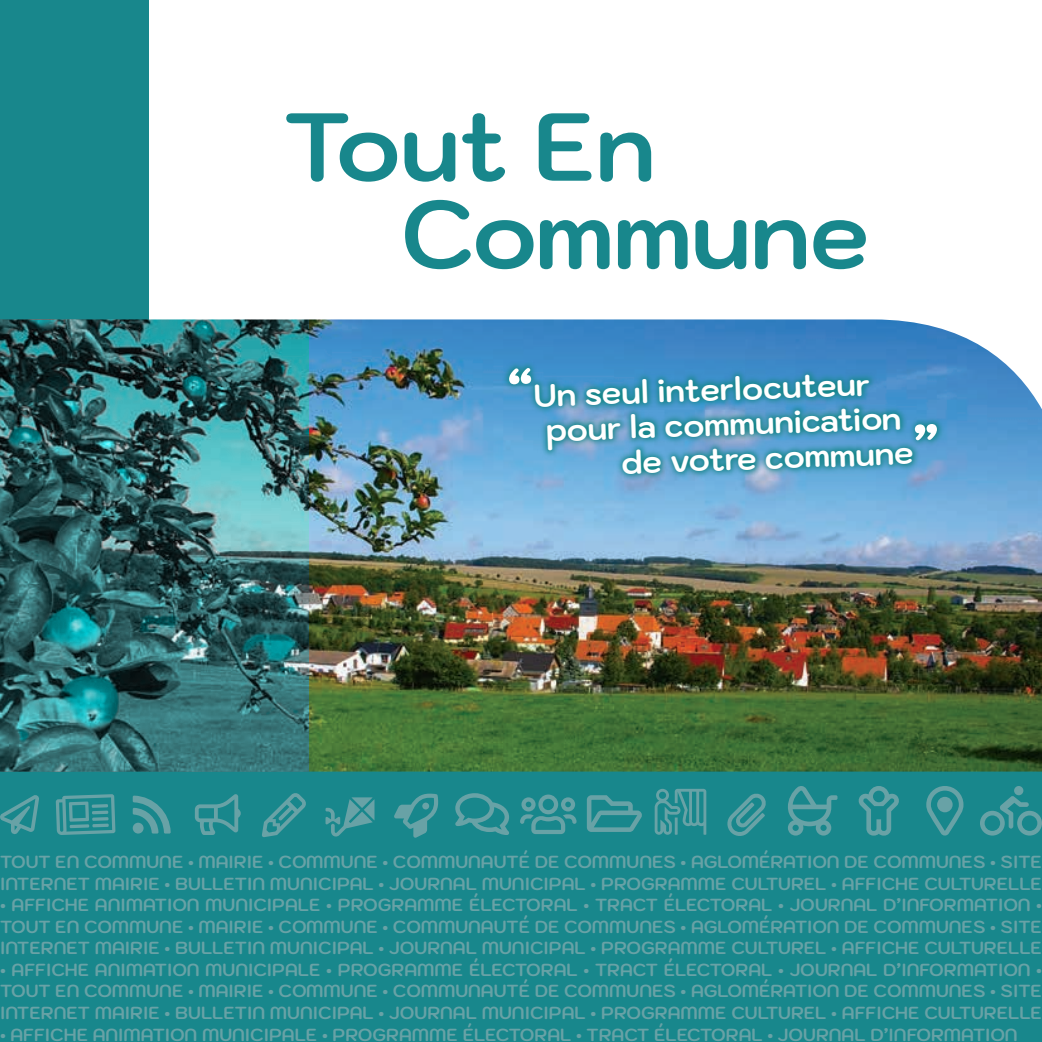
<style>
.page{position:relative;width:1042px;height:1042px;background:#fff}
.page>*{position:absolute;margin:0;border:0;box-sizing:border-box;transform-origin:0 0}
.t1{font:700 96.25px/87.5px "Kodchasan";color:#18878c}
.t2{font:700 31.5px "Kodchasan";color:#fff}
.t3{font:700 17.5px/21.5px "Kodchasan";color:#68a2a6;text-align:justify}
.s1{font-size:52.5px}
</style>
<div class="page">
<div style="left:149px;top:614px;width:893px;height:428px;background:#18878c"></div>
<img style="left:309px;top:319px;width:733px;height:452px">
<svg style="left:0;top:0;width:309px;height:1042px"></svg>
<svg style="left:501px;top:360px;width:444px;height:121px"></svg>
<svg style="left:133px;top:795px;width:38px;height:38px"></svg>
<svg style="left:56px;top:794px;width:59px;height:41px"></svg>
<svg style="left:0;top:794px;width:39px;height:41px"></svg>
<svg style="left:325px;top:797px;width:49px;height:40px"></svg>
<svg style="left:587px;top:795px;width:55px;height:37px"></svg>
<svg style="left:262px;top:792px;width:44px;height:45px"></svg>
<svg style="left:394px;top:793px;width:44px;height:45px"></svg>
<svg style="left:195px;top:794px;width:46px;height:41px"></svg>
<svg style="left:727px;top:793px;width:39px;height:43px"></svg>
<svg style="left:455px;top:793px;width:54px;height:42px"></svg>
<svg style="left:520px;top:794px;width:56px;height:40px"></svg>
<svg style="left:654px;top:789px;width:52px;height:46px"></svg>
<svg style="left:926px;top:786px;width:37px;height:50px"></svg>
<svg style="left:788px;top:786px;width:49px;height:49px"></svg>
<svg style="left:858px;top:786px;width:41px;height:49px"></svg>
<svg style="left:980px;top:786px;width:62px;height:49px"></svg>
<h1 class="t1" style="left:401px;top:104px;width:470px;text-indent:-117px">Tout En<br>Commune</h1>
<h2 class="t2" style="left:507px;top:378px;width:364px;rotate:-2deg"><span class="s1">“</span>Un seul interlocuteur</h2>
<h2 class="t2" style="left:545px;top:412px;width:357px;rotate:-2deg">pour la communication</h2>
<h2 class="t2" style="left:621px;top:444px;width:320px;rotate:-2deg">de votre commune<span class="s1">”</span></h2>
<p class="t3" style="left:0;top:851px;width:1043px">TOUT EN COMMUNE • MAIRIE • COMMUNE • COMMUNAUTÉ DE COMMUNES • AGLOMÉRATION DE COMMUNES • SITE<br>INTERNET MAIRIE • BULLETIN MUNICIPAL • JOURNAL MUNICIPAL • PROGRAMME CULTUREL • AFFICHE CULTURELLE</p>
<p class="t3" style="left:0;top:894px;width:1043px">• AFFICHE ANIMATION MUNICIPALE • PROGRAMME ÉLECTORAL • TRACT ÉLECTORAL • JOURNAL D’INFORMATION • TOUT EN COMMUNE • MAIRIE • COMMUNE • COMMUNAUTÉ DE COMMUNES • AGLOMÉRATION DE COMMUNES • SITE INTERNET MAIRIE • BULLETIN MUNICIPAL • JOURNAL MUNICIPAL • PROGRAMME CULTUREL • AFFICHE CULTURELLE</p>
<p class="t3" style="left:0;top:959px;width:1043px">• AFFICHE ANIMATION MUNICIPALE • PROGRAMME ÉLECTORAL • TRACT ÉLECTORAL • JOURNAL D’INFORMATION • TOUT EN COMMUNE • MAIRIE • COMMUNE • COMMUNAUTÉ DE COMMUNES • AGLOMÉRATION DE COMMUNES • SITE INTERNET MAIRIE • BULLETIN MUNICIPAL • JOURNAL MUNICIPAL • PROGRAMME CULTUREL • AFFICHE CULTURELLE</p>
<p class="t3" style="left:0;top:1023px;width:1019px">• AFFICHE ANIMATION MUNICIPALE • PROGRAMME ÉLECTORAL • TRACT ÉLECTORAL • JOURNAL D’INFORMATION</p>
</div>
